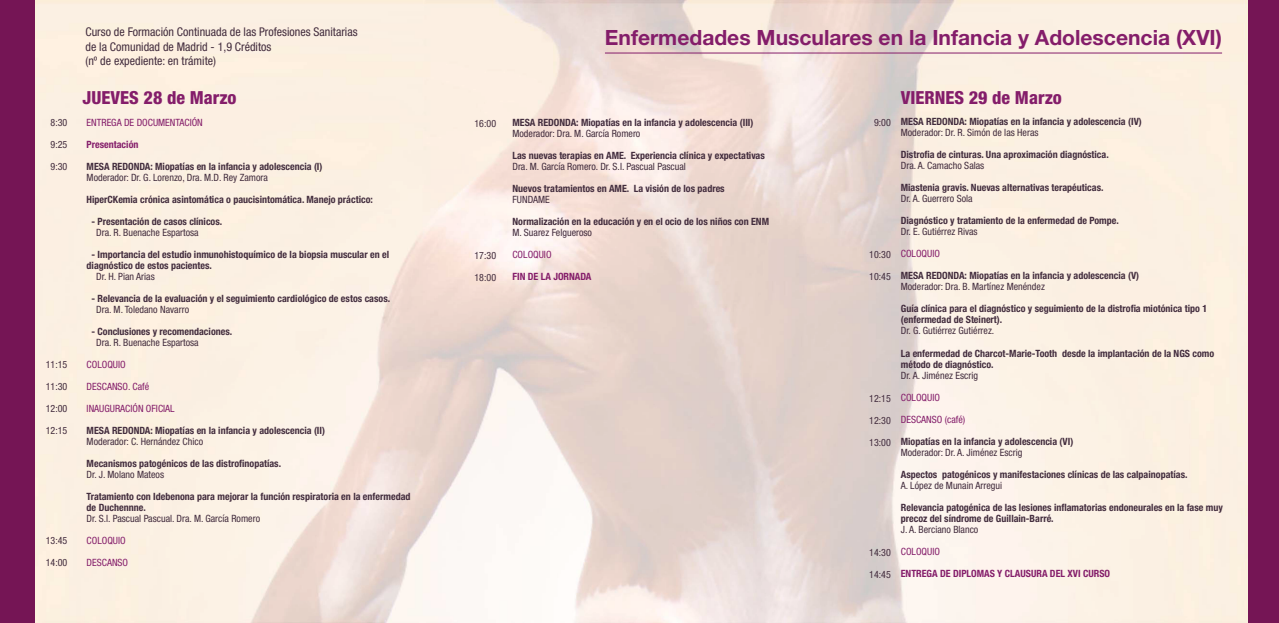
<style>
.page{position:relative;width:1279px;height:623px;background:#fff}
.page>*{position:absolute;margin:0;border:0;box-sizing:border-box;transform-origin:0 0}
.t1{font:700 21px "Helvetica Neue LT Std";color:#841d6a}
.t2{font:800 condensed 18px "Helvetica Neue LT Std";color:#841d6a}
.t3{font:condensed 12px/14.4px "Helvetica Neue LT Std";color:#422c3d}
.t4{font:700 condensed 10px/11px "Helvetica Neue LT Std";color:#422c3d}
.t5{font:condensed 10px "Helvetica Neue LT Std";color:#422c3d}
.t6{font:condensed 10px "Helvetica Neue LT Std";color:#841d6a}
.t7{font:700 condensed 10px "Helvetica Neue LT Std";color:#841d6a}
</style>
<div class="page">
<img style="left:34px;top:0;width:1214px;height:622px">
<div style="left:0;top:0;width:34px;height:622px;background:#751555"></div>
<div style="left:1248px;top:0;width:30px;height:622px;background:#751555"></div>
<hr style="left:605px;top:52px;width:616px;height:1px;background:#841d6a">
<p class="t5" style="left:51px;top:116px;width:18px">8:30</p>
<p class="t5" style="left:51px;top:138px;width:18px">9:25</p>
<p class="t5" style="left:51px;top:160px;width:18px">9:30</p>
<p class="t5" style="left:46px;top:358px;width:23px">11:15</p>
<p class="t5" style="left:46px;top:380px;width:23px">11:30</p>
<p class="t5" style="left:46px;top:402px;width:23px">12:00</p>
<p class="t5" style="left:46px;top:424px;width:23px">12:15</p>
<p class="t5" style="left:46px;top:534px;width:23px">13:45</p>
<p class="t5" style="left:46px;top:556px;width:23px">14:00</p>
<p class="t3" style="left:85px;top:25px;width:274px">Curso de Formación Continuada de las Profesiones Sanitarias de la Comunidad de Madrid - 1,9 Créditos<br>(nº de expediente: en trámite)</p>
<h2 class="t2" style="left:83px;top:86px;width:155px">JUEVES 28 de Marzo</h2>
<p class="t6" style="left:87px;top:116px;width:118px">ENTREGA DE DOCUMENTACIÓN</p>
<p class="t7" style="left:87px;top:138px;width:53px">Presentación</p>
<p class="t4" style="left:87px;top:160px;width:237px">MESA REDONDA: Miopatías en la infancia y adolescencia (I)</p>
<p class="t5" style="left:87px;top:171px;width:183px">Moderador: Dr. G. Lorenzo, Dra. M.D. Rey Zamora</p>
<p class="t4" style="left:87px;top:193px;width:288px">HiperCKemia crónica asintomática o paucisintomática. Manejo práctico:</p>
<p class="t4" style="left:91px;top:215px;width:132px">- Presentación de casos clínicos.</p>
<p class="t5" style="left:96px;top:226px;width:104px">Dra. R. Buenache Espartosa</p>
<p class="t4" style="left:87px;top:248px;width:304px;text-indent:5px">- Importancia del estudio inmunohistoquímico de la biopsia muscular en el diagnóstico de estos pacientes.</p>
<p class="t5" style="left:96px;top:270px;width:60px">Dr. H. Pian Arias</p>
<p class="t4" style="left:91px;top:292px;width:300px">- Relevancia de la evaluación y el seguimiento cardiológico de estos casos.</p>
<p class="t5" style="left:96px;top:303px;width:94px">Dra. M. Toledano Navarro</p>
<p class="t4" style="left:91px;top:325px;width:142px">- Conclusiones y recomendaciones.</p>
<p class="t5" style="left:96px;top:336px;width:104px">Dra. R. Buenache Espartosa</p>
<p class="t6" style="left:87px;top:358px;width:41px">COLOQUIO</p>
<p class="t6" style="left:87px;top:380px;width:64px">DESCANSO. Café</p>
<p class="t6" style="left:87px;top:402px;width:89px">INAUGURACIÓN OFICIAL</p>
<p class="t4" style="left:87px;top:424px;width:240px">MESA REDONDA: Miopatías en la infancia y adolescencia (II)</p>
<p class="t5" style="left:87px;top:435px;width:118px">Moderador: C. Hernández Chico</p>
<p class="t4" style="left:87px;top:457px;width:196px">Mecanismos patogénicos de las distrofinopatías.</p>
<p class="t5" style="left:87px;top:468px;width:79px">Dr. J. Molano Mateos</p>
<p class="t4" style="left:87px;top:490px;width:325px">Tratamiento con Idebenona para mejorar la función respiratoria en la enfermedad de Duchennne.</p>
<p class="t5" style="left:87px;top:512px;width:175px">Dr. S.I. Pascual Pascual. Dra. M. García Romero</p>
<p class="t6" style="left:87px;top:534px;width:41px">COLOQUIO</p>
<p class="t6" style="left:87px;top:556px;width:43px">DESCANSO</p>
<p class="t5" style="left:474px;top:117px;width:23px">16:00</p>
<p class="t5" style="left:474px;top:249px;width:23px">17:30</p>
<p class="t5" style="left:474px;top:271px;width:23px">18:00</p>
<h1 class="t1" style="left:605px;top:25px;width:618px">Enfermedades Musculares en la Infancia y Adolescencia (XVI)</h1>
<p class="t4" style="left:512px;top:116px;width:242px">MESA REDONDA: Miopatías en la infancia y adolescencia (III)</p>
<p class="t5" style="left:512px;top:127px;width:129px">Moderador: Dra. M. García Romero</p>
<p class="t4" style="left:512px;top:149px;width:254px">Las nuevas terapias en AME. Experiencia clínica y expectativas</p>
<p class="t5" style="left:512px;top:160px;width:175px">Dra. M. García Romero. Dr. S.I. Pascual Pascual</p>
<p class="t4" style="left:512px;top:182px;width:214px">Nuevos tratamientos en AME. La visión de los padres</p>
<p class="t5" style="left:512px;top:193px;width:39px">FUNDAME</p>
<p class="t4" style="left:512px;top:215px;width:258px">Normalización en la educación y en el ocio de los niños con ENM</p>
<p class="t5" style="left:512px;top:226px;width:81px">M. Suarez Felgueroso</p>
<p class="t6" style="left:512px;top:248px;width:41px">COLOQUIO</p>
<p class="t7" style="left:512px;top:270px;width:80px">FIN DE LA JORNADA</p>
<p class="t5" style="left:874px;top:117px;width:18px">9:00</p>
<p class="t5" style="left:869px;top:249px;width:23px">10:30</p>
<p class="t5" style="left:869px;top:271px;width:23px">10:45</p>
<p class="t5" style="left:869px;top:392px;width:23px">12:15</p>
<p class="t5" style="left:869px;top:414px;width:23px">12:30</p>
<p class="t5" style="left:869px;top:436px;width:23px">13:00</p>
<p class="t5" style="left:869px;top:546px;width:23px">14:30</p>
<p class="t5" style="left:869px;top:568px;width:23px">14:45</p>
<h2 class="t2" style="left:900px;top:86px;width:162px">VIERNES 29 de Marzo</h2>
<p class="t4" style="left:900px;top:116px;width:242px">MESA REDONDA: Miopatías en la infancia y adolescencia (IV)</p>
<p class="t5" style="left:900px;top:127px;width:139px">Moderador: Dr. R. Simón de las Heras</p>
<p class="t4" style="left:900px;top:149px;width:209px">Distrofia de cinturas. Una aproximación diagnóstica.</p>
<p class="t5" style="left:900px;top:160px;width:85px">Dra. A. Camacho Salas</p>
<p class="t4" style="left:900px;top:182px;width:204px">Miastenia gravis. Nuevas alternativas terapéuticas.</p>
<p class="t5" style="left:900px;top:193px;width:73px">Dr. A. Guerrero Sola</p>
<p class="t4" style="left:900px;top:215px;width:219px">Diagnóstico y tratamiento de la enfermedad de Pompe.</p>
<p class="t5" style="left:900px;top:226px;width:78px">Dr. E. Gutiérrez Rivas</p>
<p class="t6" style="left:900px;top:248px;width:41px">COLOQUIO</p>
<p class="t4" style="left:900px;top:270px;width:240px">MESA REDONDA: Miopatías en la infancia y adolescencia (V)</p>
<p class="t5" style="left:900px;top:281px;width:145px">Moderador: Dra. B. Martínez Menéndez</p>
<p class="t4" style="left:900px;top:303px;width:308px">Guía clínica para el diagnóstico y seguimiento de la distrofia miotónica tipo 1 (enfermedad de Steinert).</p>
<p class="t5" style="left:900px;top:325px;width:95px">Dr. G. Gutiérrez Gutiérrez.</p>
<p class="t4" style="left:900px;top:347px;width:315px">La enfermedad de Charcot-Marie-Tooth desde la implantación de la NGS como método de diagnóstico.</p>
<p class="t5" style="left:900px;top:369px;width:79px">Dr. A. Jiménez Escrig</p>
<p class="t6" style="left:900px;top:391px;width:41px">COLOQUIO</p>
<p class="t6" style="left:900px;top:413px;width:66px">DESCANSO (café)</p>
<p class="t4" style="left:900px;top:435px;width:174px">Miopatías en la infancia y adolescencia (VI)</p>
<p class="t5" style="left:900px;top:446px;width:123px">Moderador: Dr. A. Jiménez Escrig</p>
<p class="t4" style="left:900px;top:468px;width:288px">Aspectos patogénicos y manifestaciones clínicas de las calpainopatías.</p>
<p class="t5" style="left:900px;top:479px;width:103px">A. López de Munain Arregui</p>
<p class="t4" style="left:900px;top:501px;width:323px">Relevancia patogénica de las lesiones inflamatorias endoneurales en la fase muy precoz del síndrome de Guillain-Barré.</p>
<p class="t5" style="left:900px;top:523px;width:79px">J. A. Berciano Blanco</p>
<p class="t6" style="left:900px;top:545px;width:41px">COLOQUIO</p>
<p class="t7" style="left:900px;top:567px;width:211px">ENTREGA DE DIPLOMAS Y CLAUSURA DEL XVI CURSO</p>
</div>
